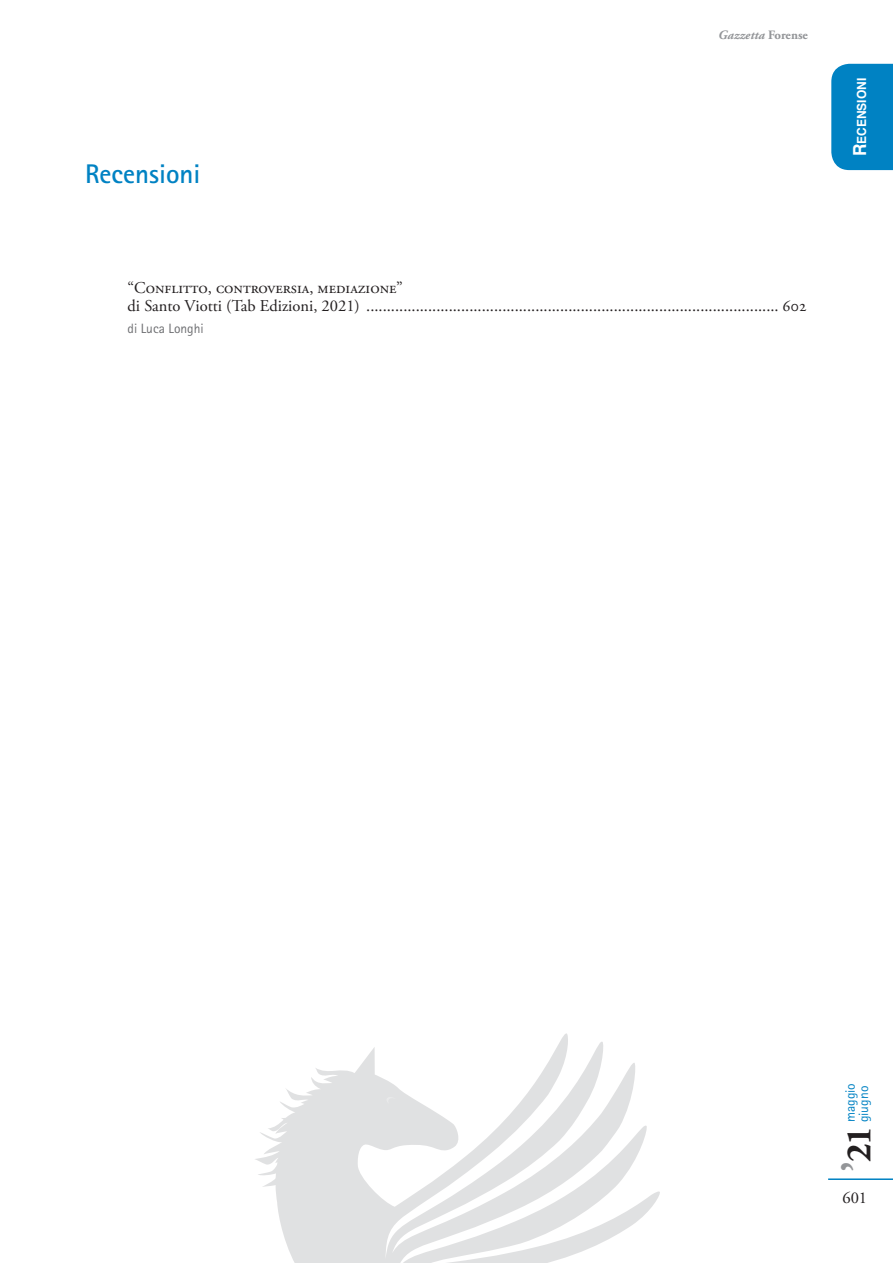
<style>
.page{position:relative;width:893px;height:1263px;background:#fff}
.page>*{position:absolute;margin:0;border:0;box-sizing:border-box;transform-origin:0 0}
.t1{font:700 36px "Adobe Garamond Pro";color:#231f20}
.t2{font:700 27px "Rotis Sans Serif";color:#0082c3}
.TITOLI_ARTICOLI{font:16.5px "Adobe Garamond Pro";color:#231f20}
.t3{font:13.5px/13.5px "Rotis Sans Serif";color:#0082c3}
.t4{font:13.5px "Rotis Sans Serif";color:#6c6d70}
.t5{font:italic 700 12.75px "Adobe Garamond Pro";color:#939598}
.t6{font:700 12.6px "Helvetica";color:#fff;scale:.95 1}
.s1{font-style:normal}
.s2{font-size:18px}
.s3{font-size:42px;color:#939598}
</style>
<div class="page">
<hr style="left:828px;top:1178px;width:65px;height:2px;background:#0082c3">
<div style="left:831px;top:64px;width:62px;height:106px;background:#0082c3"></div>
<svg style="left:255px;top:1033px;width:405px;height:230px"></svg>
<svg style="left:386px;top:1096px;width:11px;height:8px"></svg>
<p class="t2" style="left:85px;top:157px;width:117px">Recensioni</p>
<p class="t5" style="left:718px;top:28px;width:91px">Gazzetta <span class="s1">Forense</span></p>
<p class="TITOLI_ARTICOLI" style="left:128px;top:277px;width:277px">“Conflitto, controversia, mediazione”</p>
<p class="TITOLI_ARTICOLI" style="left:128px;top:295px;width:681px">di Santo Viotti (Tab Edizioni, 2021) .................................................................................................... 602</p>
<p class="t4" style="left:128px;top:320px;width:78px">di Luca Longhi</p>
<p class="t6" style="left:852px;top:156px;width:84px;rotate:-90deg"><span class="s2">R</span>ecensioni</p>
<p class="t3" style="left:843px;top:1122px;width:41px;rotate:-90deg">maggio giugno</p>
<h1 class="t1" style="left:838px;top:1172px;width:47px;rotate:-90deg"><span class="s3">’</span>21</h1>
<p class="TITOLI_ARTICOLI" style="left:842px;top:1188px;width:26px">601</p>
</div>
